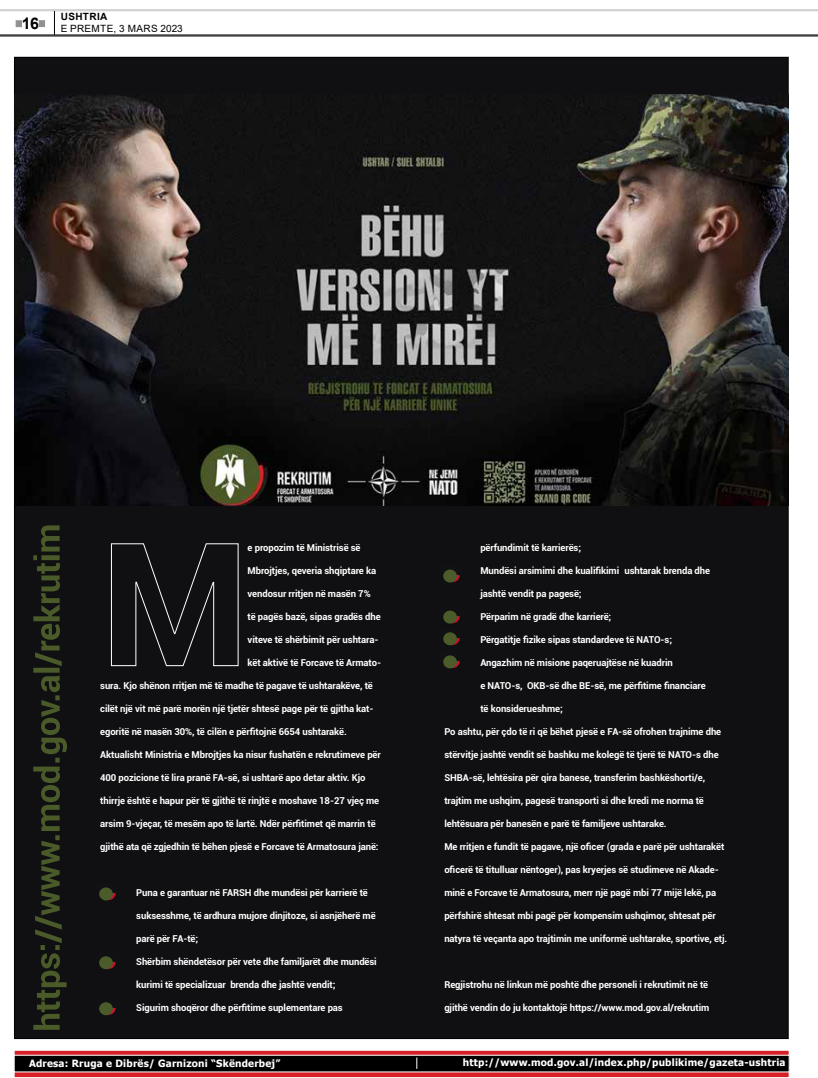
<style>
.page{position:relative;width:818px;height:1078px;background:#fff}
.page>*{position:absolute;margin:0;border:0;box-sizing:border-box;transform-origin:0 0}
.t1{font:700 16px "Arial";color:#000}
.t2{font:700 10px "Tahoma";letter-spacing:.02em;color:#fff}
.t3{font:10px "Arial";letter-spacing:.035em;color:#000}
.t4{font:700 10px "Arial";letter-spacing:.035em;color:#000}
.t5{font:700 9.5px "Roboto";letter-spacing:-.01em;color:#fff}
</style>
<div class="page">
<svg style="left:16px;top:21px;width:6px;height:6px"></svg>
<hr style="left:0;top:35px;width:818px;height:1px;background:#000">
<hr style="left:0;top:36px;width:818px;height:1px;background:#000">
<hr style="left:0;top:10px;width:818px;height:1px;background:#c7c8ca">
<hr style="left:0;top:11px;width:818px;height:1px;background:#c7c8ca">
<svg style="left:39px;top:21px;width:6px;height:6px"></svg>
<svg style="left:54px;top:11px;width:1px;height:24px"></svg>
<div style="left:14px;top:57px;width:774px;height:981px;background:#101012"></div>
<svg style="left:16px;top:1051px;width:771px;height:24px;background:#ce3d42"></svg>
<div style="left:14px;top:1049px;width:775px;height:28px;border:1px solid #fff"></div>
<div style="left:14px;top:1054px;width:775px;height:17px;background:#000"></div>
<svg style="left:416px;top:1057px;width:2px;height:11px"></svg>
<svg style="left:111px;top:543px;width:128px;height:123px"></svg>
<svg style="left:33px;top:525px;width:34px;height:504px"></svg>
<div style="left:99px;top:887px;width:14px;height:13px;background:#4b5b2a;border-radius:50%"></div>
<div style="left:99px;top:956px;width:14px;height:13px;background:#4b5b2a;border-radius:50%"></div>
<svg style="left:102px;top:1001px;width:13px;height:13px"></svg>
<div style="left:97px;top:998px;width:21px;height:9px;background:#111113"></div>
<div style="left:99px;top:1001px;width:14px;height:13px;background:#4b5b2a;border-radius:50%"></div>
<svg style="left:446px;top:569px;width:13px;height:13px"></svg>
<div style="left:441px;top:565px;width:21px;height:10px;background:#111113"></div>
<div style="left:443px;top:569px;width:14px;height:13px;background:#4b5b2a;border-radius:50%"></div>
<svg style="left:446px;top:610px;width:13px;height:13px"></svg>
<div style="left:441px;top:606px;width:21px;height:10px;background:#111113"></div>
<div style="left:443px;top:610px;width:14px;height:13px;background:#4b5b2a;border-radius:50%"></div>
<div style="left:443px;top:632px;width:14px;height:13px;background:#4b5b2a;border-radius:50%"></div>
<div style="left:443px;top:655px;width:14px;height:13px;background:#4b5b2a;border-radius:50%"></div>
<img style="left:14px;top:94px;width:774px;height:411px">
<p class="t4" style="left:61px;top:9px;width:48px">USHTRIA</p>
<h1 class="t1" style="left:22px;top:12px;width:19px">16</h1>
<p class="t3" style="left:61px;top:21px;width:124px">E PREMTE, 3 MARS 2023</p>
<p class="t5" style="left:248px;top:540px;width:114px">e propozim të Ministrisë së</p>
<p class="t5" style="left:248px;top:563px;width:130px">Mbrojtjes, qeveria shqiptare ka</p>
<p class="t5" style="left:248px;top:586px;width:125px">vendosur rritjen në masën 7%</p>
<p class="t5" style="left:248px;top:609px;width:135px">të pagës bazë, sipas gradës dhe</p>
<p class="t5" style="left:248px;top:632px;width:132px">viteve të shërbimit për ushtara-</p>
<p class="t5" style="left:248px;top:655px;width:135px">kët aktivë të Forcave të Armato-</p>
<p class="t5" style="left:100px;top:678px;width:274px">sura. Kjo shënon rritjen më të madhe të pagave të ushtarakëve, të</p>
<p class="t5" style="left:100px;top:701px;width:275px">cilët një vit më parë morën një tjetër shtesë page për të gjitha kat-</p>
<p class="t5" style="left:100px;top:724px;width:248px">egoritë në masën 30%, të cilën e përfitojnë 6654 ushtarakë.</p>
<p class="t5" style="left:100px;top:747px;width:282px">Aktualisht Ministria e Mbrojtjes ka nisur fushatën e rekrutimeve për</p>
<p class="t5" style="left:100px;top:770px;width:267px">400 pozicione të lira pranë FA-së, si ushtarë apo detar aktiv. Kjo</p>
<p class="t5" style="left:100px;top:793px;width:280px">thirrje është e hapur për të gjithë të rinjtë e moshave 18-27 vjeç me</p>
<p class="t5" style="left:100px;top:816px;width:277px">arsim 9-vjeçar, të mesëm apo të lartë. Ndër përfitimet që marrin të</p>
<p class="t5" style="left:100px;top:839px;width:280px">gjithë ata që zgjedhin të bëhen pjesë e Forcave të Armatosura janë:</p>
<p class="t5" style="left:136px;top:885px;width:233px">Puna e garantuar në FARSH dhe mundësi për karrierë të</p>
<p class="t5" style="left:136px;top:908px;width:241px">suksesshme, të ardhura mujore dinjitoze, si asnjëherë më</p>
<p class="t5" style="left:136px;top:931px;width:63px">parë për FA-të;</p>
<p class="t5" style="left:136px;top:954px;width:242px">Shërbim shëndetësor për vete dhe familjarët dhe mundësi</p>
<p class="t5" style="left:136px;top:977px;width:201px">kurimi të specializuar brenda dhe jashtë vendit;</p>
<p class="t5" style="left:136px;top:1000px;width:208px">Sigurim shoqëror dhe përfitime suplementare pas</p>
<p class="t5" style="left:480px;top:540px;width:102px">përfundimit të karrierës;</p>
<p class="t5" style="left:480px;top:563px;width:231px">Mundësi arsimimi dhe kualifikimi ushtarak brenda dhe</p>
<p class="t5" style="left:480px;top:586px;width:103px">jashtë vendit pa pagesë;</p>
<p class="t5" style="left:480px;top:609px;width:132px">Përparim në gradë dhe karrierë;</p>
<p class="t5" style="left:480px;top:632px;width:193px">Përgatitje fizike sipas standardeve të NATO-s;</p>
<p class="t5" style="left:480px;top:655px;width:194px">Angazhim në misione paqeruajtëse në kuadrin</p>
<p class="t5" style="left:480px;top:678px;width:227px">e NATO-s, OKB-së dhe BE-së, me përfitime financiare</p>
<p class="t5" style="left:480px;top:701px;width:84px">të konsiderueshme;</p>
<p class="t5" style="left:444px;top:724px;width:278px">Po ashtu, për çdo të ri që bëhet pjesë e FA-së ofrohen trajnime dhe</p>
<p class="t5" style="left:444px;top:747px;width:276px">stërvitje jashtë vendit së bashku me kolegë të tjerë të NATO-s dhe</p>
<p class="t5" style="left:444px;top:770px;width:262px">SHBA-së, lehtësira për qira banese, transferim bashkëshorti/e,</p>
<p class="t5" style="left:444px;top:793px;width:261px">trajtim me ushqim, pagesë transporti si dhe kredi me norma të</p>
<p class="t5" style="left:444px;top:816px;width:224px">lehtësuara për banesën e parë të familjeve ushtarake.</p>
<p class="t5" style="left:444px;top:839px;width:281px">Me rritjen e fundit të pagave, një oficer (grada e parë për ushtarakët</p>
<p class="t5" style="left:444px;top:862px;width:276px">oficerë të titulluar nëntoger), pas kryerjes së studimeve në Akade-</p>
<p class="t5" style="left:444px;top:885px;width:273px">minë e Forcave të Armatosura, merr një pagë mbi 77 mijë lekë, pa</p>
<p class="t5" style="left:444px;top:908px;width:273px">përfshirë shtesat mbi pagë për kompensim ushqimor, shtesat për</p>
<p class="t5" style="left:444px;top:931px;width:284px">natyra të veçanta apo trajtimin me uniformë ushtarake, sportive, etj.</p>
<p class="t5" style="left:444px;top:977px;width:265px">Regjistrohu në linkun më poshtë dhe personeli i rekrutimit në të</p>
<p class="t5" style="left:444px;top:1000px;width:266px">gjithë vendin do ju kontaktojë https://www.mod.gov.al/rekrutim</p>
<p class="t2" style="left:30px;top:1055px;width:253px">Adresa: Rruga e Dibrës/ Garnizoni “Skënderbej”</p>
<p class="t2" style="left:449px;top:1055px;width:324px">http://www.mod.gov.al/index.ph / ublikime/gazeta-ushtria</p>
<p class="t2" style="left:463px;top:1055px;width:324px">http://www.mod.gov.al/index.php/publikime/gazeta-ushtria</p>
</div>
